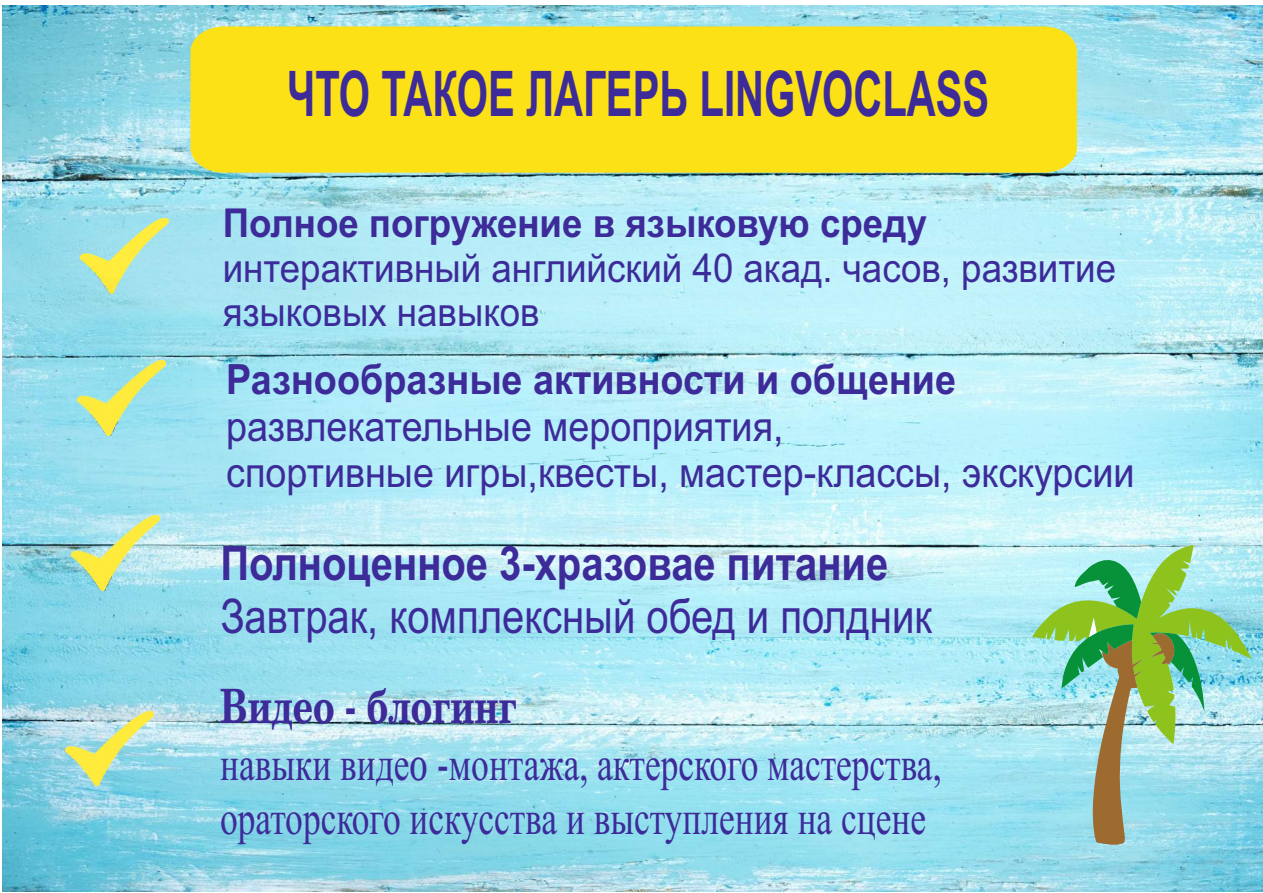
<style>
.page{position:relative;width:1263px;height:893px;background:#fff}
.page>*{position:absolute;margin:0;border:0;box-sizing:border-box;transform-origin:0 0}
.t1{font:700 63px "Arial";color:#3c2b99;scale:.64 1}
.t2{font:47.7px "Arial";color:#3c2b99;scale:.84 1}
.t3{font:700 47.7px "Arial";color:#3c2b99;scale:.84 1}
.t4{font:47.4px/53.4px "Times New Roman";color:#3c2b99;scale:.75 1}
.t5{font:700 47.4px "Century Schlbk Cyrillic BT";color:#3c2b99;scale:.75 1}
.t6{font:41.7px/46.5px "Arial";color:#3c2b99;scale:.9 1}
.t7{font:700 41.7px "Arial";color:#3c2b99;scale:.9 1}
.t8{font:39.9px/44.5px "Arial";color:#3c2b99;scale:.92 1}
.t9{font:700 39.9px "Arial";color:#3c2b99;scale:.92 1}
.s1{font-family:"Century Schlbk Cyrillic BT"}
</style>
<div class="page">
<img style="left:2px;top:6px;width:1260px;height:886px">
<div style="left:190px;top:26px;width:887px;height:147px;background:#fbe116"></div>
<svg style="left:1032px;top:545px;width:219px;height:300px;background:#97cfb5"></svg>
<img style="left:81px;top:219px;width:88px;height:75px">
<img style="left:78px;top:361px;width:88px;height:74px">
<img style="left:72px;top:516px;width:88px;height:74px">
<img style="left:66px;top:711px;width:88px;height:75px">
<h1 class="t1" style="left:287px;top:70px;width:1098px">ЧТО ТАКОЕ ЛАГЕРЬ LINGVOCLASS</h1>
<p class="t9" style="left:223px;top:208px;width:767px">Полное погружение в языковую среду</p>
<p class="t8" style="left:223px;top:249px;width:972px">интерактивный английский 40 акад. часов, развитие языковых навыков</p>
<p class="t7" style="left:226px;top:364px;width:812px">Разнообразные активности и общение</p>
<p class="t6" style="left:226px;top:407px;width:1011px">развлекательные мероприятия,<br>спортивные игры,квесты, мастер-классы, экскурсии</p>
<p class="t3" style="left:220px;top:545px;width:797px">Полноценное 3-хразовае питание</p>
<p class="t2" style="left:220px;top:598px;width:848px">Завтрак, комплексный обед и полдник</p>
<p class="t5" style="left:220px;top:687px;width:397px">Видео - блогинг</p>
<p class="t4" style="left:220px;top:742px;width:963px">навыки виде<span class="s1">о -</span>монтажа, актерского мастерства, ораторского искусства и выступления на сцене</p>
</div>
